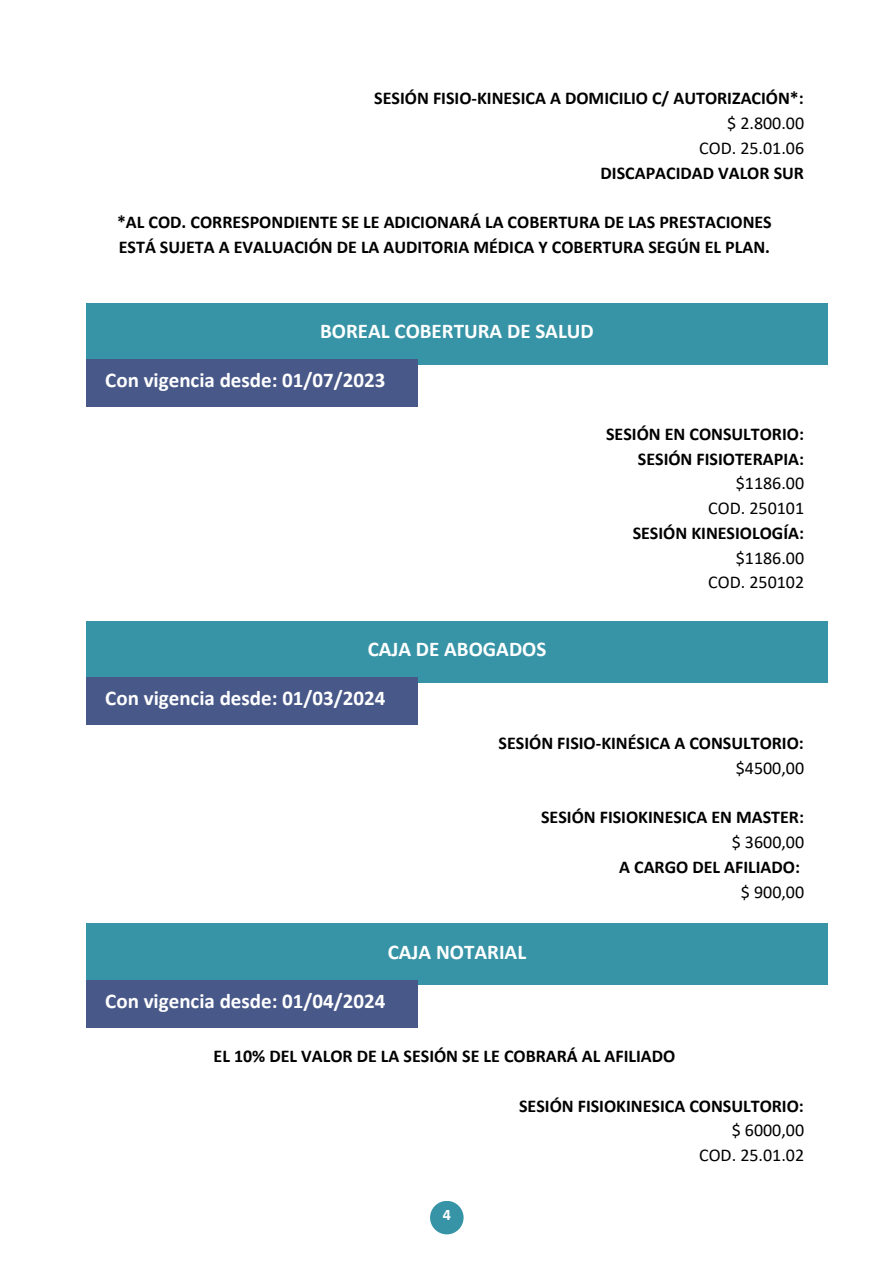
<style>
.page{position:relative;width:894px;height:1264px;background:#fff}
.page>*{position:absolute;margin:0;border:0;box-sizing:border-box;transform-origin:0 0}
.t1{font:700 21px "Calibri";color:#fff}
.t2{font:700 18px/24.8px "Calibri";color:#000}
.t3{font:18px/24.8px "Calibri";color:#000;text-align:right}
.t4{font:700 16.05px "Calibri";color:#fff}
</style>
<div class="page">
<div style="left:430px;top:1200px;width:33px;height:34px;background:#3794a6;border-radius:50%"></div>
<div style="left:86px;top:303px;width:741px;height:61px;background:#3794a6"></div>
<div style="left:86px;top:359px;width:331px;height:48px;background:#485889"></div>
<div style="left:86px;top:621px;width:741px;height:61px;background:#3794a6"></div>
<div style="left:86px;top:677px;width:331px;height:47px;background:#485889"></div>
<div style="left:86px;top:923px;width:741px;height:61px;background:#3794a6"></div>
<div style="left:86px;top:979px;width:331px;height:48px;background:#485889"></div>
<p class="t2" style="left:374px;top:87px;width:431px">SESIÓN FISIO-KINESICA A DOMICILIO C/ AUTORIZACIÓN*:</p>
<p class="t3" style="left:699px;top:112px;width:106px">$ 2.800.00<br>COD. 25.01.06</p>
<p class="t2" style="left:600px;top:162px;width:205px">DISCAPACIDAD VALOR SUR</p>
<p class="t2" style="left:117px;top:211px;width:656px">*AL COD. CORRESPONDIENTE SE LE ADICIONARÁ LA COBERTURA DE LAS PRESTACIONES<br>ESTÁ SUJETA A EVALUACIÓN DE LA AUDITORIA MÉDICA Y COBERTURA SEGÚN EL PLAN.</p>
<p class="t1" style="left:320px;top:322px;width:275px">BOREAL COBERTURA DE SALUD</p>
<p class="t1" style="left:105px;top:372px;width:281px">Con vigencia desde: 01/07/2023</p>
<p class="t2" style="left:606px;top:423px;width:199px;text-align:right">SESIÓN EN CONSULTORIO:<br>SESIÓN FISIOTERAPIA:</p>
<p class="t3" style="left:708px;top:472px;width:97px">$1186.00<br>COD. 250101</p>
<p class="t2" style="left:632px;top:522px;width:173px">SESIÓN KINESIOLOGÍA:</p>
<p class="t3" style="left:708px;top:546px;width:97px">$1186.00<br>COD. 250102</p>
<p class="t1" style="left:367px;top:640px;width:180px">CAJA DE ABOGADOS</p>
<p class="t1" style="left:105px;top:689px;width:281px">Con vigencia desde: 01/03/2024</p>
<p class="t2" style="left:498px;top:732px;width:307px">SESIÓN FISIO-KINÉSICA A CONSULTORIO:</p>
<p class="t3" style="left:735px;top:757px;width:70px">$4500,00</p>
<p class="t2" style="left:541px;top:806px;width:264px">SESIÓN FISIOKINESICA EN MASTER:</p>
<p class="t3" style="left:731px;top:831px;width:74px">$ 3600,00</p>
<p class="t2" style="left:619px;top:856px;width:182px">A CARGO DEL AFILIADO:</p>
<p class="t3" style="left:740px;top:880px;width:65px">$ 900,00</p>
<p class="t1" style="left:387px;top:942px;width:140px">CAJA NOTARIAL</p>
<p class="t1" style="left:105px;top:992px;width:281px">Con vigencia desde: 01/04/2024</p>
<p class="t2" style="left:213px;top:1045px;width:463px">EL 10% DEL VALOR DE LA SESIÓN SE LE COBRARÁ AL AFILIADO</p>
<p class="t2" style="left:519px;top:1094px;width:286px">SESIÓN FISIOKINESICA CONSULTORIO:</p>
<p class="t3" style="left:699px;top:1119px;width:106px">$ 6000,00<br>COD. 25.01.02</p>
<p class="t4" style="left:442px;top:1208px;width:10px">4</p>
</div>
